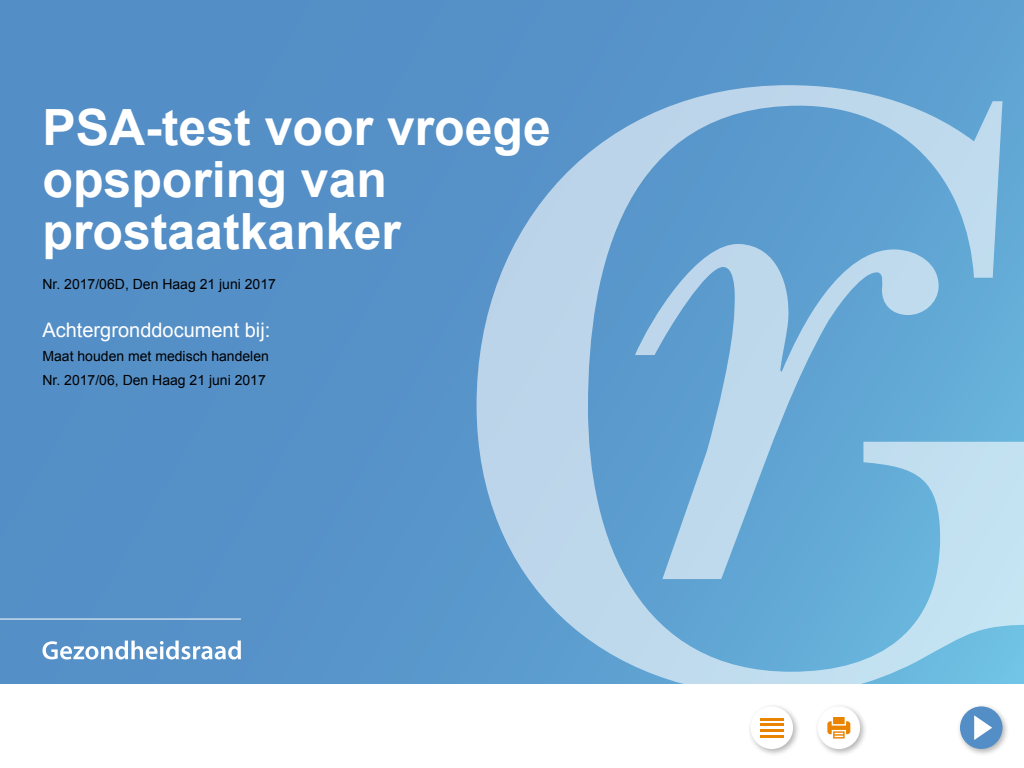
<style>
.page{position:relative;width:1024px;height:768px;background:#fff}
.page>*{position:absolute;margin:0;border:0;box-sizing:border-box;transform-origin:0 0}
.t1{font:700 50px/52px "Arial";color:#fff}
.t2{font:20px "Arial";color:#fff}
.t3{font:14px/24px "Arial";color:#000}
</style>
<div class="page">
<div style="left:0;top:0;width:1024px;height:683px;background:#5590c7"></div>
<svg style="left:477px;top:85px;width:547px;height:598px"></svg>
<svg style="left:635px;top:243px;width:304px;height:336px"></svg>
<hr style="left:0;top:619px;width:241px;height:1px;background:#fff">
<svg style="left:42px;top:641px;width:199px;height:19px"></svg>
<div style="left:814px;top:703px;width:53px;height:53px;background:#000;opacity:.3"></div>
<div style="left:818px;top:707px;width:42px;height:42px;background:#fff;border-radius:50%"></div>
<svg style="left:827px;top:717px;width:23px;height:22px"></svg>
<div style="left:747px;top:703px;width:53px;height:53px;background:#000;opacity:.3"></div>
<div style="left:751px;top:707px;width:42px;height:42px;background:#fff;border-radius:50%"></div>
<hr style="left:760px;top:718px;width:24px;height:2px;background:#e98300">
<hr style="left:760px;top:724px;width:24px;height:2px;background:#e98300">
<hr style="left:760px;top:730px;width:24px;height:2px;background:#e98300">
<hr style="left:760px;top:735px;width:24px;height:2px;background:#e98300">
<div style="left:957px;top:703px;width:53px;height:53px;background:#000;opacity:.3"></div>
<div style="left:960px;top:706px;width:43px;height:43px;background:#548ec6;border-radius:50%"></div>
<svg style="left:974px;top:715px;width:18px;height:25px"></svg>
<h1 class="t1" style="left:43px;top:103px;width:510px">PSA-test voor vroege opsporing van prostaatkanker</h1>
<p class="t3" style="left:43px;top:272px;width:235px">Nr. 2017/06D, Den Haag 21 juni 2017</p>
<h2 class="t2" style="left:43px;top:317px;width:229px">Achtergronddocument bij:</h2>
<p class="t3" style="left:43px;top:344px;width:228px">Maat houden met medisch handelen<br>Nr. 2017/06, Den Haag 21 juni 2017</p>
</div>
